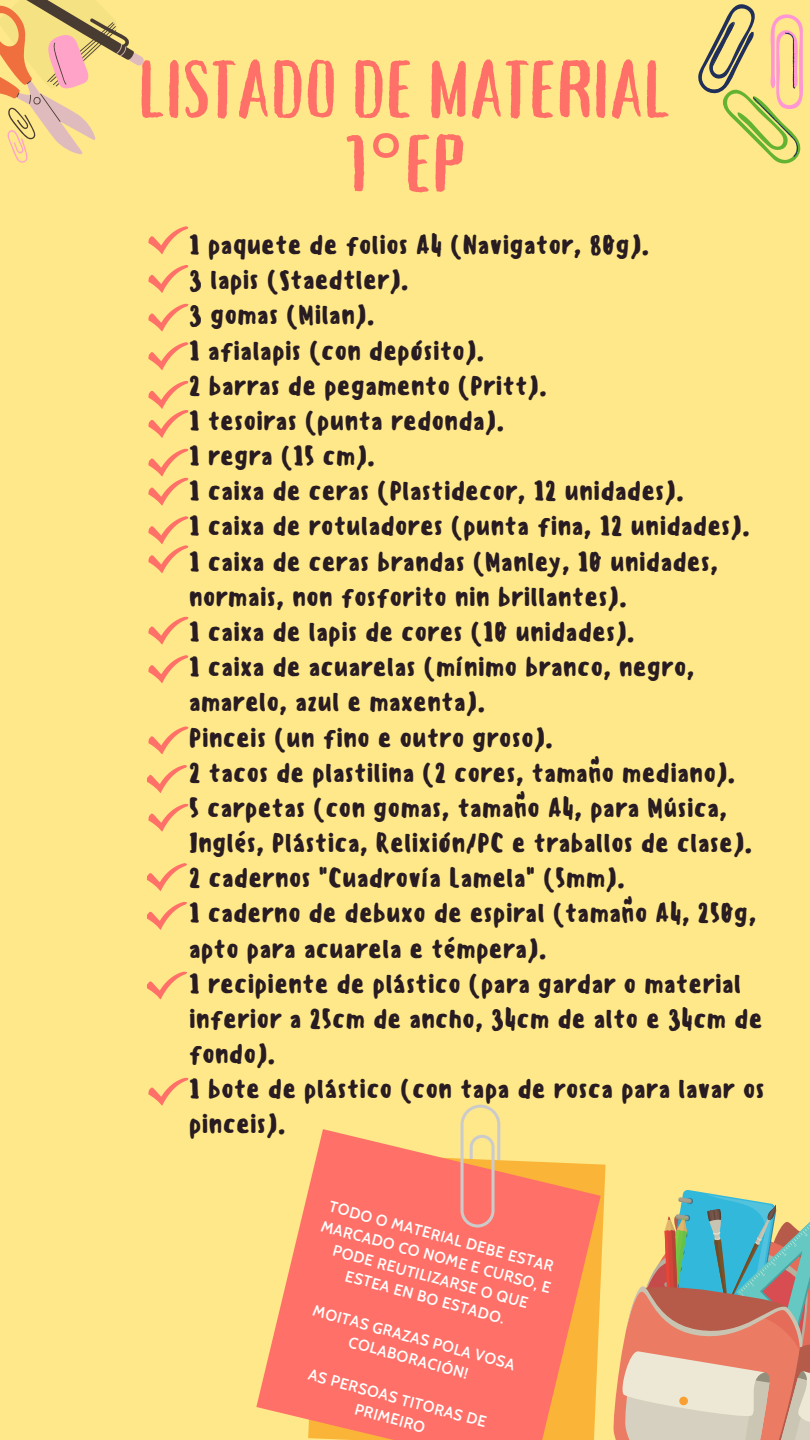
<style>
.page{position:relative;width:810px;height:1440px;background:#ffe889}
.page>*{position:absolute;margin:0;border:0;box-sizing:border-box;transform-origin:0 0}
.t1{font:81px/74.2px "Tallow Sans TC Brush";letter-spacing:.035em;color:#ff7168;text-align:center}
.t2{font:500 25.9px/35.2px "Sensei";color:#281c22}
.t3{font:600 15.2px/21px "Cabin";color:#fff;text-align:center}
.s1{font-family:"Noto Sans"}
</style>
<div class="page">
<svg style="left:0;top:0;width:144px;height:163px"></svg>
<svg style="left:613px;top:1190px;width:197px;height:250px"></svg>
<svg style="left:698px;top:4px;width:105px;height:159px"></svg>
<svg style="left:148px;top:226px;width:41px;height:347px"></svg>
<svg style="left:147px;top:726px;width:42px;height:106px"></svg>
<svg style="left:147px;top:863px;width:40px;height:67px"></svg>
<svg style="left:147px;top:971px;width:40px;height:29px"></svg>
<svg style="left:148px;top:1077px;width:41px;height:29px"></svg>
<svg style="left:148px;top:616px;width:41px;height:67px"></svg>
<svg style="left:256px;top:1129px;width:345px;height:311px;fill:#ff7168"></svg>
<svg style="left:461px;top:1105px;width:39px;height:123px"></svg>
<p class="t1" style="left:140px;top:55px;width:532px">LISTADO DE MATERIAL<br>1<span class="s1">°</span>EP</p>
<p class="t2" style="left:189px;top:227px;width:462px">1 paquete de folios A4 (Navigator, 80g).</p>
<p class="t2" style="left:189px;top:263px;width:222px">3 lapis (Staedtler).</p>
<p class="t2" style="left:189px;top:298px;width:187px">3 gomas (Milan).</p>
<p class="t2" style="left:189px;top:333px;width:297px">1 afialapis (con depósito).</p>
<p class="t2" style="left:189px;top:368px;width:360px">2 barras de pegamento (Pritt).</p>
<p class="t2" style="left:189px;top:403px;width:317px">1 tesoiras (punta redonda).</p>
<p class="t2" style="left:189px;top:438px;width:188px">1 regra (15 cm).</p>
<p class="t2" style="left:189px;top:474px;width:497px">1 caixa de ceras (Plastidecor, 12 unidades).</p>
<p class="t2" style="left:189px;top:509px;width:563px">1 caixa de rotuladores (punta fina, 12 unidades).</p>
<p class="t2" style="left:189px;top:544px;width:531px">1 caixa de ceras brandas (Manley, 10 unidades, normais, non fosforito nin brillantes).</p>
<p class="t2" style="left:189px;top:614px;width:448px">1 caixa de lapis de cores (10 unidades).</p>
<p class="t2" style="left:189px;top:650px;width:507px">1 caixa de acuarelas (mínimo branco, negro, amarelo, azul e maxenta).</p>
<p class="t2" style="left:189px;top:720px;width:366px">Pinceis (un fino e outro groso).</p>
<p class="t2" style="left:189px;top:755px;width:548px">2 tacos de plastilina (2 cores, tamaño mediano).</p>
<p class="t2" style="left:189px;top:790px;width:565px">5 carpetas (con gomas, tamaño A4, para Música,<br>Inglés, Plástica, Relixión/PC e traballos de clase).</p>
<p class="t2" style="left:189px;top:861px;width:438px">2 cadernos "Cuadrovía Lamela" (5mm).</p>
<p class="t2" style="left:189px;top:896px;width:569px">1 caderno de debuxo de espiral (tamaño A4, 250g, apto para acuarela e témpera).</p>
<p class="t2" style="left:189px;top:966px;width:575px">1 recipiente de plástico (para gardar o material inferior a 25cm de ancho, 34cm de alto e 34cm de fondo).</p>
<p class="t2" style="left:189px;top:1072px;width:578px">1 bote de plástico (con tapa de rosca para lavar os pinceis).</p>
<p class="t3" style="left:329px;top:1195px;width:239px;rotate:15deg">TODO O MATERIAL DEBE ESTAR<br>MARCADO CO NOME E CURSO, E<br>PODE REUTILIZARSE O QUE<br>ESTEA EN BO ESTADO.</p>
<p class="t3" style="left:316px;top:1300px;width:210px;rotate:15deg">MOITAS GRAZAS POLA VOSA</p>
<p class="t3" style="left:311px;top:1364px;width:185px;rotate:15deg">AS PERSOAS TITORAS DE</p>
<p class="t3" style="left:352px;top:1332px;width:125px;rotate:15deg">COLABORACIÓN!</p>
<p class="t3" style="left:358px;top:1398px;width:74px;rotate:15deg">PRIMEIRO</p>
</div>
